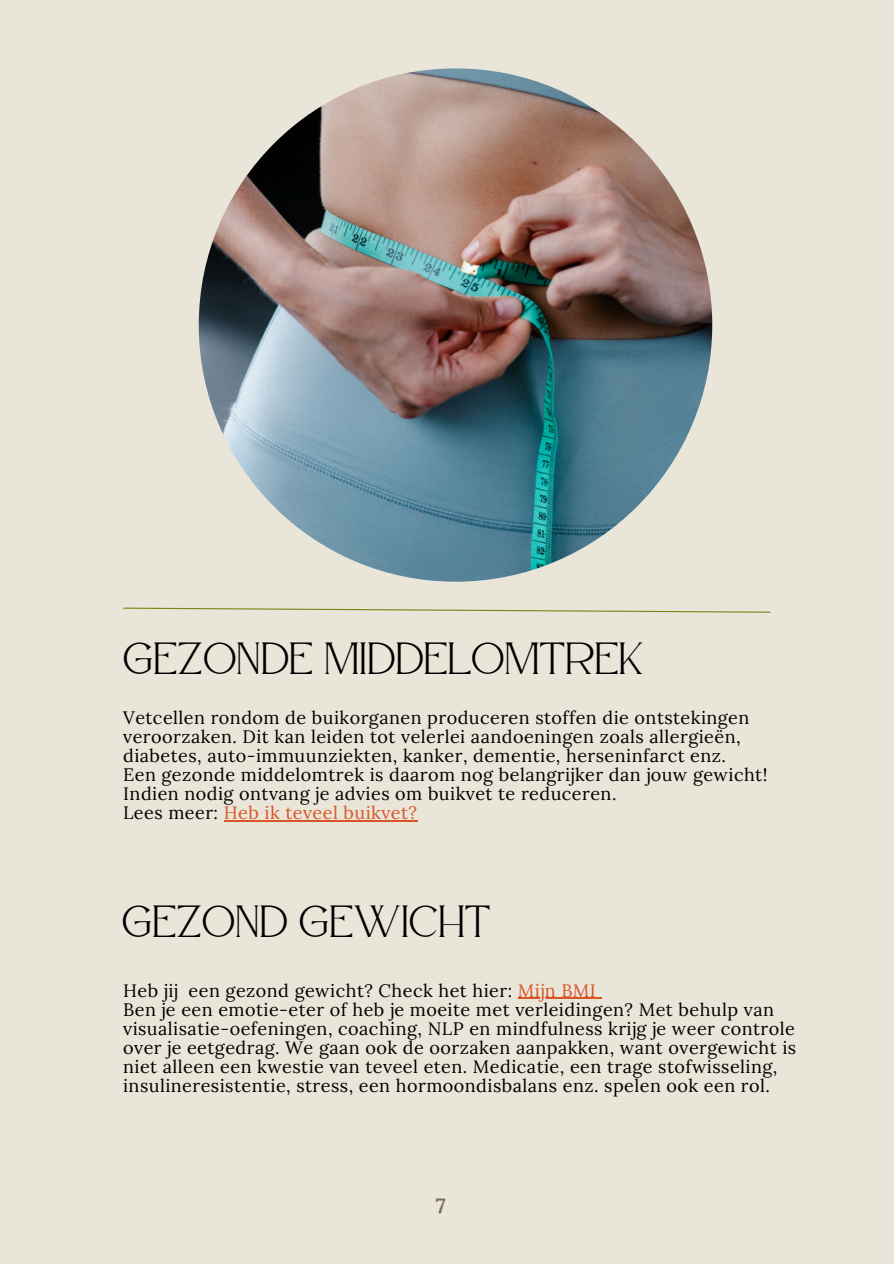
<style>
.page{position:relative;width:894px;height:1264px;background:#fff}
.page>*{position:absolute;margin:0;border:0;box-sizing:border-box;transform-origin:0 0}
.t1{font:45px "Atteron";color:#000}
.t2{font:700 21px "Lora";color:#7c675a}
.t3{font:18px/19.2px "Lora";letter-spacing:.025em;color:#000}
.t4{font:18px "Lora";letter-spacing:.025em;color:#d85528}
.s1{color:#000}
.s2{color:#d85528}
</style>
<div class="page">
<div style="left:0;top:0;width:893px;height:1263px;background:#e9e5d9"></div>
<img style="left:199px;top:68px;width:513px;height:513px;border-radius:50%">
<hr style="left:224px;top:820px;width:193px;height:1px;background:#d85528">
<hr style="left:517px;top:997px;width:79px;height:1px;background:#d85528">
<svg style="left:123px;top:607px;width:647px;height:6px"></svg>
<p class="t1" style="left:123px;top:632px;width:522px">GEZONDE MIDDELOMTREK</p>
<h1 class="t3" style="left:123px;top:707px;width:627px">Vetcellen rondom de buikorganen produceren stoffen die ontstekingen veroorzaken. Dit kan leiden tot velerlei aandoeningen zoals allergieën, diabetes, auto-immuunziekten, kanker, dementie, herseninfarct enz.</h1>
<p class="t3" style="left:123px;top:764px;width:645px">Een gezonde middelomtrek is daarom nog belangrijker dan jouw gewicht!</p>
<p class="t3" style="left:123px;top:783px;width:494px">Indien nodig ontvang je advies om buikvet te reduceren.</p>
<p class="t4" style="left:123px;top:801px;width:295px"><span class="s1">Lees meer:</span> Heb ik teveel buikvet?</p>
<h1 class="t1" style="left:122px;top:894px;width:370px">GEZOND GEWICHT</h1>
<p class="t3" style="left:123px;top:980px;width:474px">Heb jij een gezond gewicht? Check het hier: <span class="s2">Mijn BMI</span></p>
<p class="t3" style="left:123px;top:999px;width:674px">Ben je een emotie-eter of heb je moeite met verleidingen? Met behulp van visualisatie-oefeningen, coaching, NLP en mindfulness krijg je weer controle over je eetgedrag. We gaan ook de oorzaken aanpakken, want overgewicht is</p>
<p class="t3" style="left:123px;top:1056px;width:655px">niet alleen een kwestie van teveel eten. Medicatie, een trage stofwisseling, insulineresistentie, stress, een hormoondisbalans enz. spelen ook een rol.</p>
<p class="t2" style="left:435px;top:1191px;width:11px">7</p>
</div>
